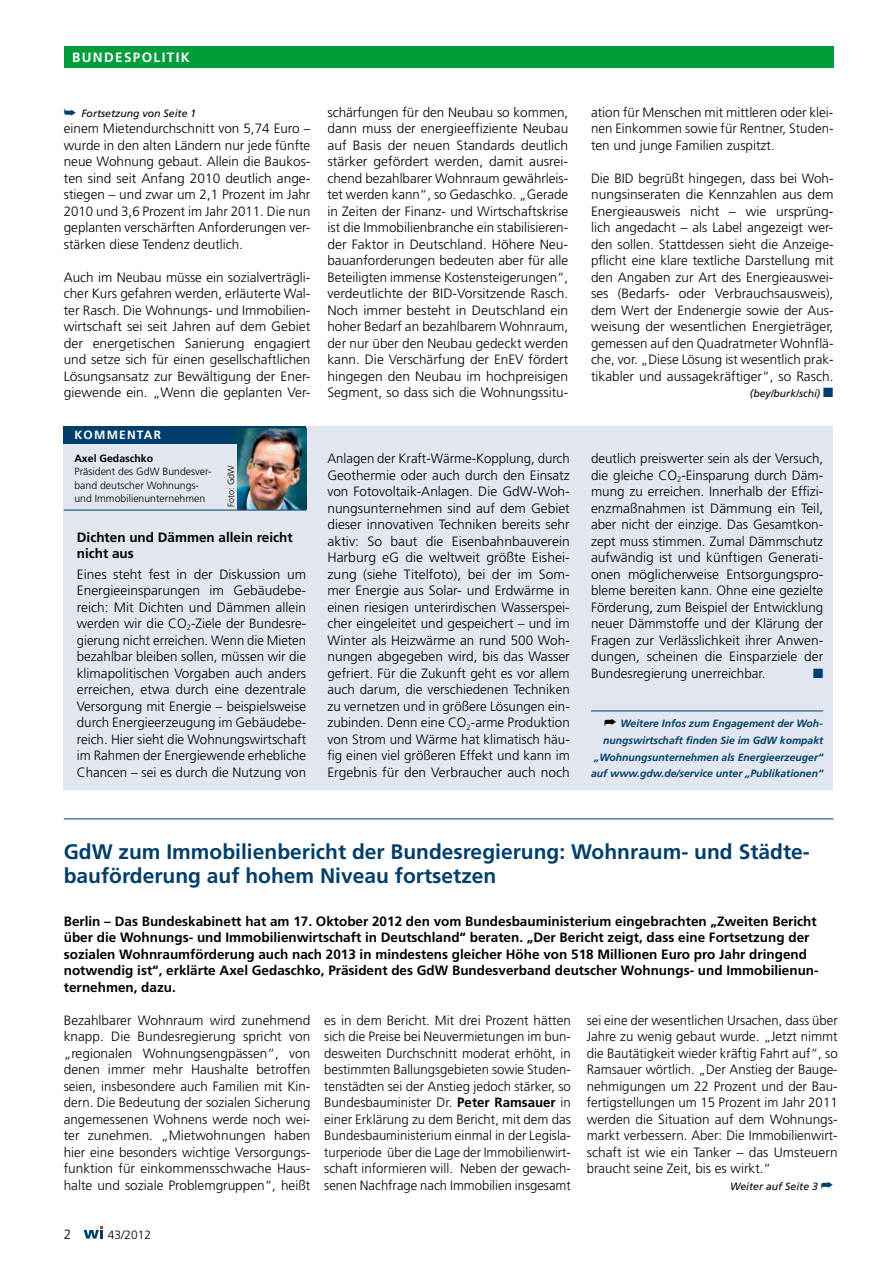
<style>
.page{position:relative;width:893px;height:1263px;background:#fff}
.page>*{position:absolute;margin:0;border:0;box-sizing:border-box;transform-origin:0 0}
.t1{font:700 21px/24px "Frutiger";color:#003f6b}
.t2{font:300 13.5px/16.5px "Frutiger";color:#000;text-align:justify}
.t3{font:700 13.5px/16.5px "Frutiger";color:#000}
.t4{font:700 13.5px "Frutiger";color:#fff}
.t5{font:13.5px "Zapf Dingbats ITC";color:#003f6b}
.t6{font:700 12px "Frutiger";color:#fff}
.t7{font:300 12px "Frutiger";color:#000}
.t8{font:italic 700 10.5px/16.5px "Frutiger";color:#003f6b;text-align:right}
.t9{font:300 10.5px/13.5px "Frutiger";color:#000}
.t10{font:italic 10.5px "Frutiger";color:#000}
.t11{font:700 10.5px "Frutiger";color:#000}
.t12{font:300 9px "Frutiger";color:#000}
.s1{color:#003f6b}
.s2{color:#000}
.s3{font-weight:700}
</style>
<div class="page">
<svg style="left:84px;top:1226px;width:19px;height:12px"></svg>
<div style="left:64px;top:427px;width:769px;height:363px;background:#e1e6ef"></div>
<div style="left:64px;top:46px;width:769px;height:21px;background:#009d3b"></div>
<div style="left:64px;top:427px;width:242px;height:17px;background:#003f6b"></div>
<img style="left:238px;top:428px;width:68px;height:82px">
<hr style="left:64px;top:510px;width:242px;height:1px;background:#003f6b">
<hr style="left:591px;top:710px;width:232px;height:1px;background:#003f6b">
<hr style="left:64px;top:818px;width:769px;height:1px;background:#003f6b">
<p class="t4" style="left:72px;top:49px;width:11px">bundespoli</p>
<p class="t4" style="left:167px;top:49px;width:24px">tik</p>
<p class="t10" style="left:64px;top:107px;width:134px"><span class="s1">➥</span> Fortsetzung von Seite 1</p>
<p class="t2" style="left:64px;top:121px;width:248px">einem Mietendurchschnitt von 5,74 Euro – wurde in den alten Ländern nur jede fünfte neue Wohnung gebaut. Allein die Baukos&shy;ten sind seit Anfang 2010 deutlich ange&shy;stiegen – und zwar um 2,1 Prozent im Jahr 2010 und 3,6 Prozent im Jahr 2011. Die nun geplanten verschärften Anforderungen ver&shy;stärken diese Tendenz deutlich.</p>
<p class="t2" style="left:64px;top:269px;width:248px">Auch im Neubau müsse ein sozialverträgli&shy;cher Kurs gefahren werden, erläuterte Wal&shy;ter Rasch. Die Wohnungs- und Immobilien&shy;wirtschaft sei seit Jahren auf dem Gebiet der energetischen Sanierung engagiert und setze sich für einen gesellschaftlichen Lösungsansatz zur Bewältigung der Ener&shy;giewende ein. „Wenn die geplanten Ver-</p>
<p class="t6" style="left:74px;top:428px;width:21px">kommen</p>
<p class="t6" style="left:137px;top:428px;width:17px">tar</p>
<p class="t11" style="left:74px;top:452px;width:80px">Axel Gedaschko</p>
<p class="t9" style="left:74px;top:465px;width:139px">Präsident des GdW Bundesver&shy;band deutscher Wohnungs&shy;und Immobilienunternehmen</p>
<p class="t12" style="left:226px;top:507px;width:44px;rotate:-90deg">Foto: GdW</p>
<p class="t3" style="left:77px;top:529px;width:217px">Dichten und Dämmen allein reicht nicht aus</p>
<p class="t2" style="left:77px;top:566px;width:231px">Eines steht fest in der Diskussion um Energieeinsparungen im Gebäudebe&shy;reich: Mit Dichten und Dämmen allein werden wir die CO<sub>2</sub>-Ziele der Bundesre&shy;gierung nicht erreichen. Wenn die Mieten bezahlbar bleiben sollen, müssen wir die klimapolitischen Vorgaben auch anders erreichen, etwa durch eine dezentrale Versorgung mit Energie – beispielsweise durch Energieerzeugung im Gebäudebe&shy;reich. Hier sieht die Wohnungswirtschaft im Rahmen der Energiewende erhebliche Chancen – sei es durch die Nutzung von</p>
<p class="t2" style="left:327px;top:104px;width:242px">schärfungen für den Neubau so kommen, dann muss der energieeffiziente Neubau auf Basis der neuen Standards deutlich stärker gefördert werden, damit ausrei&shy;chend bezahlbarer Wohnraum gewährleis&shy;tet werden kann“, so Gedaschko. „Gerade in Zeiten der Finanz- und Wirtschaftskrise ist die Immobilienbranche ein stabilisieren&shy;der Faktor in Deutschland. Höhere Neu&shy;bauanforderungen bedeuten aber für alle Beteiligten immense Kostensteigerungen“, verdeutlichte der BID-Vorsitzende Rasch.<br>Noch immer besteht in Deutschland ein hoher Bedarf an bezahlbarem Wohnraum, der nur über den Neubau gedeckt werden kann. Die Verschärfung der EnEV fördert hingegen den Neubau im hochpreisigen Segment, so dass sich die Wohnungssitu-</p>
<p class="t2" style="left:591px;top:104px;width:244px">ation für Menschen mit mittleren oder klei&shy;nen Einkommen sowie für Rentner, Studen&shy;ten und junge Familien zuspitzt.</p>
<p class="t2" style="left:591px;top:170px;width:244px">Die BID begrüßt hingegen, dass bei Woh&shy;nungsinseraten die Kennzahlen aus dem Energieausweis nicht – wie ursprüng&shy;lich angedacht – als Label angezeigt wer&shy;den sollen. Stattdessen sieht die Anzeige&shy;pflicht eine klare textliche Darstellung mit den Angaben zur Art des Energieauswei&shy;ses (Bedarfs- oder Verbrauchsausweis), dem Wert der Endenergie sowie der Aus&shy;weisung der wesentlichen Energieträger, gemessen auf den Quadratmeter Wohnflä&shy;che, vor. „Diese Lösung ist wesentlich prak&shy;tikabler und aussagekräftiger“, so Rasch.</p>
<p class="t10" style="left:750px;top:388px;width:85px">(bey/burk/schi) <span class="s1">■</span></p>
<p class="t2" style="left:327px;top:451px;width:244px">Anlagen der Kraft-Wärme-Kopplung, durch Geothermie oder auch durch den Einsatz von Fotovoltaik-Anlagen. Die GdW-Woh&shy;nungsunternehmen sind auf dem Gebiet dieser innovativen Techniken bereits sehr aktiv: So baut die Eisenbahnbauverein Harburg eG die weltweit größte Eishei&shy;zung (siehe Titelfoto), bei der im Som&shy;mer Energie aus Solar- und Erdwärme in einen riesigen unterirdischen Wasserspei&shy;cher eingeleitet und gespeichert – und im Winter als Heizwärme an rund 500 Woh&shy;nungen abgegeben wird, bis das Wasser gefriert. Für die Zukunft geht es vor allem auch darum, die verschiedenen Techniken zu vernetzen und in größere Lösungen ein&shy;zubinden. Denn eine CO<sub>2</sub>-arme Produktion von Strom und Wärme hat klimatisch häu&shy;fig einen viel größeren Effekt und kann im Ergebnis für den Verbraucher auch noch</p>
<p class="t2" style="left:591px;top:451px;width:234px">deutlich preiswerter sein als der Versuch, die gleiche CO<sub>2</sub>-Einsparung durch Däm&shy;mung zu erreichen. Innerhalb der Effizi&shy;enzmaßnahmen ist Dämmung ein Teil, aber nicht der einzige. Das Gesamtkon&shy;zept muss stimmen. Zumal Dämmschutz aufwändig ist und künftigen Generati&shy;onen möglicherweise Entsorgungspro&shy;bleme bereiten kann. Ohne eine gezielte Förderung, zum Beispiel der Entwicklung neuer Dämmstoffe und der Klärung der Fragen zur Verlässlichkeit ihrer Anwen&shy;dungen, scheinen die Einsparziele der Bundesregierung unerreichbar.</p>
<p class="t5" style="left:813px;top:667px;width:12px">■</p>
<p class="t8" style="left:591px;top:716px;width:234px"><span class="s2">➦</span> Weitere Infos zum Engagement der Woh&shy;nungswirtschaft finden Sie im GdW kompakt „Wohnungsunternehmen als Energieerzeuger“ auf www.gdw.de/service unter „Publikationen“</p>
<h1 class="t1" style="left:64px;top:839px;width:748px">GdW zum Immobilienbericht der Bundesregierung: Wohnraum- und Städte&shy;bauförderung auf hohem Niveau fortsetzen</h1>
<p class="t3" style="left:64px;top:913px;width:756px">Berlin – Das Bundeskabinett hat am 17. Oktober 2012 den vom Bundesbauministerium eingebrachten „Zweiten Bericht über die Wohnungs- und Immobilienwirtschaft in Deutschland“ beraten. „Der Bericht zeigt, dass eine Fortsetzung der sozialen Wohnraumförderung auch nach 2013 in mindestens gleicher Höhe von 518 Millionen Euro pro Jahr dringend notwendig ist“, erklärte Axel Gedaschko, Präsident des GdW Bundesverband deutscher Wohnungs- und Immobilienun&shy;ternehmen, dazu.</p>
<p class="t2" style="left:324px;top:1012px;width:248px">es in dem Bericht. Mit drei Prozent hätten sich die Preise bei Neuvermietungen im bun&shy;desweiten Durchschnitt moderat erhöht, in bestimmten Ballungsgebieten sowie Studen&shy;tenstädten sei der Anstieg jedoch stärker, so Bundesbauminister Dr. <span class="s3">Peter Ramsauer</span> in einer Erklärung zu dem Bericht, mit dem das Bundesbauministerium einmal in der Legisla&shy;turperiode über die Lage der Immobilienwirt&shy;schaft informieren will. Neben der gewach&shy;senen Nachfrage nach Immobilien insgesamt</p>
<p class="t2" style="left:587px;top:1012px;width:252px">sei eine der wesentlichen Ursachen, dass über Jahre zu wenig gebaut wurde. „Jetzt nimmt die Bautätigkeit wieder kräftig Fahrt auf“, so Ramsauer wörtlich. „Der Anstieg der Bauge&shy;nehmigungen um 22 Prozent und der Bau&shy;fertigstellungen um 15 Prozent im Jahr 2011 werden die Situation auf dem Wohnungs&shy;markt verbessern. Aber: Die Immobilienwirt&shy;schaft ist wie ein Tanker – das Umsteuern braucht seine Zeit, bis es wirkt.“</p>
<p class="t2" style="left:64px;top:1012px;width:248px">Bezahlbarer Wohnraum wird zunehmend knapp. Die Bundesregierung spricht von „regionalen Wohnungsengpässen“, von denen immer mehr Haushalte betroffen seien, insbesondere auch Familien mit Kin&shy;dern. Die Bedeutung der sozialen Sicherung angemessenen Wohnens werde noch wei&shy;ter zunehmen. „Mietwohnungen haben hier eine besonders wichtige Versorgungs&shy;funktion für einkommensschwache Haus&shy;halte und soziale Problemgruppen“, heißt</p>
<p class="t10" style="left:730px;top:1180px;width:105px">Weiter auf Seite 3 <span class="s1">➦</span></p>
<p class="t2" style="left:64px;top:1226px;width:9px">2</p>
<p class="t7" style="left:108px;top:1227px;width:45px">43/2012</p>
</div>
